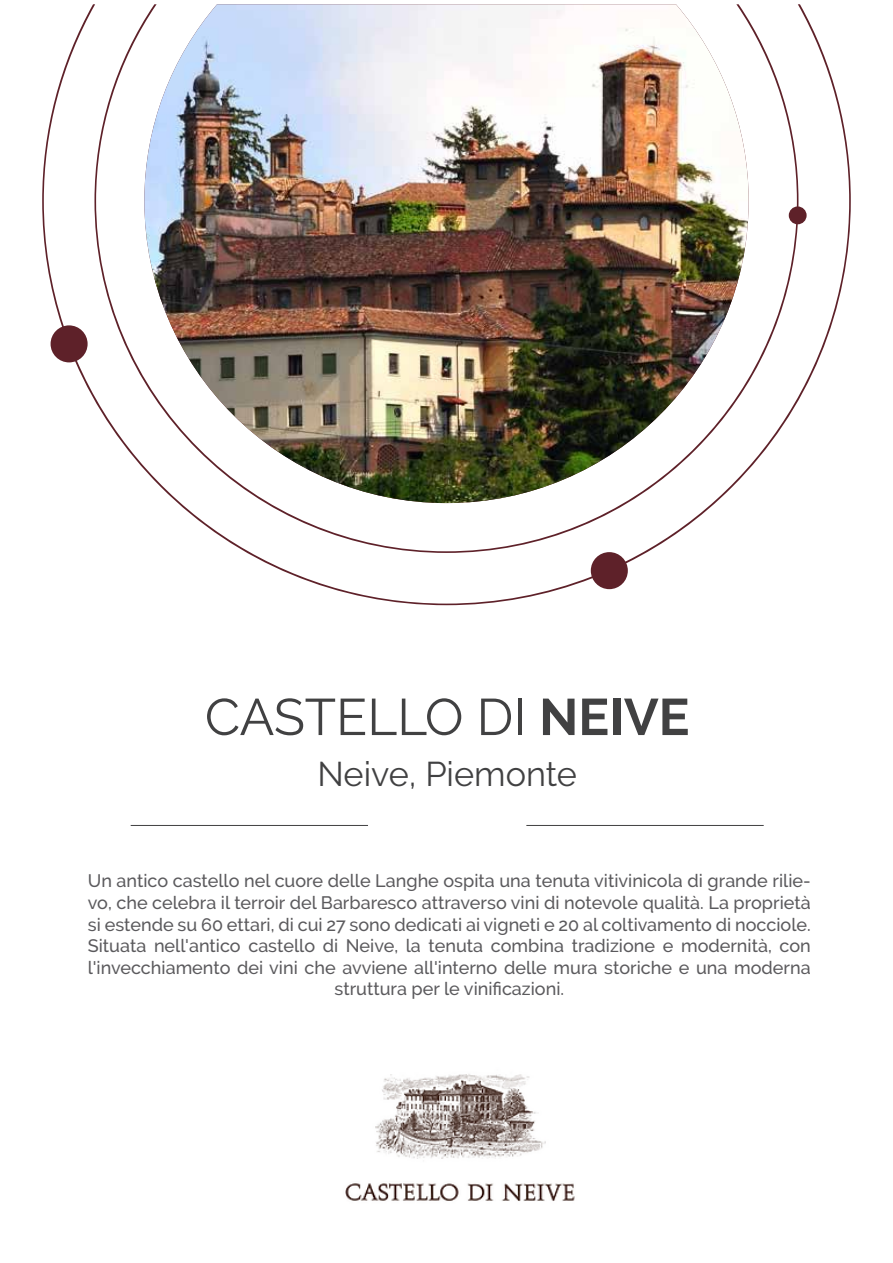
<style>
.page{position:relative;width:893px;height:1263px;background:#fff}
.page>*{position:absolute;margin:0;border:0;box-sizing:border-box;transform-origin:0 0}
.t1{font:51.3px "Raleway";letter-spacing:-.005em;color:#414142}
.t2{font:34.2px "Raleway";color:#414142}
.t3{font:500 18px/21.6px "Raleway";color:#5b5a5d;text-align:center}
.s1{font-weight:700}
</style>
<div class="page">
<img style="left:345px;top:1074px;width:230px;height:127px">
<img style="left:42px;top:4px;width:809px;height:601px">
<div style="left:51px;top:325px;width:37px;height:37px;background:#5e2129;border-radius:50%"></div>
<div style="left:789px;top:206px;width:18px;height:18px;background:#5e2129;border-radius:50%"></div>
<div style="left:591px;top:552px;width:37px;height:37px;background:#5e2129;border-radius:50%"></div>
<hr style="left:526px;top:825px;width:238px;height:1px;background:#414142">
<hr style="left:131px;top:825px;width:237px;height:1px;background:#414142">
<h1 class="t1" style="left:205px;top:687px;width:486px">CASTELLO DI <span class="s1">NEIVE</span></h1>
<h2 class="t2" style="left:317px;top:754px;width:261px">Neive, Piemonte</h2>
<p class="t3" style="left:88px;top:870px;width:724px">Un antico castello nel cuore delle Langhe ospita una tenuta vitivinicola di grande rilie&shy;vo, che celebra il terroir del Barbaresco attraverso vini di notevole qualità. La proprietà si estende su 60 ettari, di cui 27 sono dedicati ai vigneti e 20 al coltivamento di nocciole.<br>Situata nell'antico castello di Neive, la tenuta combina tradizione e modernità, con l'invecchiamento dei vini che avviene all'interno delle mura storiche e una moderna struttura per le vinificazioni.</p>
</div>
